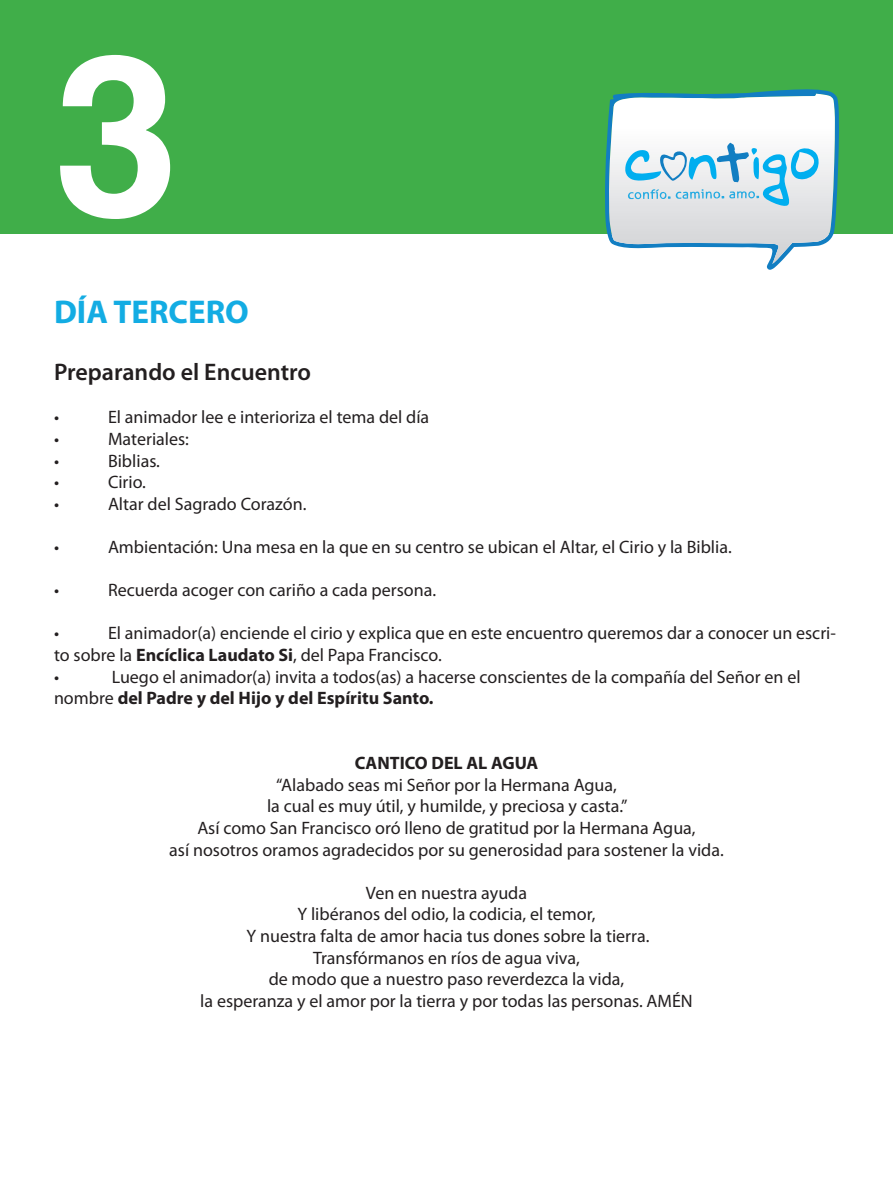
<style>
.page{position:relative;width:893px;height:1191px;background:#fff}
.page>*{position:absolute;margin:0;border:0;box-sizing:border-box;transform-origin:0 0}
.t1{font:700 225px "COUTURE";color:#fff}
.t2{font:700 33px "Myriad Pro";color:#13ace3}
.t3{font:600 24px "Myriad Pro";color:#231f20}
.t4{font:18px/21.6px "Myriad Pro";color:#231f20}
.t5{font:700 18px "Myriad Pro";color:#231f20}
.s1{font-weight:700}
</style>
<div class="page">
<div style="left:0;top:0;width:893px;height:234px;background:#40ae49"></div>
<svg style="left:605px;top:89px;width:234px;height:181px;background:#cae0e7"></svg>
<h1 class="t1" style="left:54px;top:31px;width:125px">3</h1>
<h2 class="t2" style="left:54px;top:290px;width:196px">DÍA TERCERO</h2>
<h3 class="t3" style="left:54px;top:357px;width:259px">Preparando el Encuentro</h3>
<p class="t4" style="left:54px;top:406px;width:7px">•</p>
<p class="t4" style="left:108px;top:406px;width:323px">El animador lee e interioriza el tema del día</p>
<p class="t4" style="left:54px;top:428px;width:7px">•</p>
<p class="t4" style="left:108px;top:428px;width:83px">Materiales:</p>
<p class="t4" style="left:54px;top:449px;width:7px">•</p>
<p class="t4" style="left:108px;top:449px;width:54px">Biblias.</p>
<p class="t4" style="left:54px;top:471px;width:7px">•</p>
<p class="t4" style="left:108px;top:471px;width:39px">Cirio.</p>
<p class="t4" style="left:54px;top:492px;width:7px">•</p>
<p class="t4" style="left:108px;top:492px;width:200px">Altar del Sagrado Corazón.</p>
<p class="t4" style="left:54px;top:536px;width:7px">•</p>
<p class="t4" style="left:108px;top:536px;width:625px">Ambientación: Una mesa en la que en su centro se ubican el Altar, el Cirio y la Biblia.</p>
<p class="t4" style="left:54px;top:579px;width:7px">•</p>
<p class="t4" style="left:108px;top:579px;width:330px">Recuerda acoger con cariño a cada persona.</p>
<p class="t4" style="left:54px;top:622px;width:7px">•</p>
<p class="t4" style="left:54px;top:622px;width:783px;text-indent:54px">El animador(a) enciende el cirio y explica que en este encuentro queremos dar a conocer un escri&shy;to sobre la <span class="s1">Encíclica Laudato Si</span>, del Papa Francisco.<br>•</p>
<p class="t4" style="left:54px;top:665px;width:748px;text-indent:58px">Luego el animador(a) invita a todos(as) a hacerse conscientes de la compañía del Señor en el nombre <span class="s1">del Padre y del Hijo y del Espíritu Santo.</span></p>
<p class="t5" style="left:355px;top:751px;width:185px">CANTICO DEL AL AGUA</p>
<p class="t4" style="left:169px;top:773px;width:556px;text-align:center">“Alabado seas mi Señor por la Hermana Agua,<br>la cual es muy útil, y humilde, y preciosa y casta.”<br>Así como San Francisco oró lleno de gratitud por la Hermana Agua,<br>así nosotros oramos agradecidos por su generosidad para sostener la vida.</p>
<p class="t4" style="left:200px;top:881px;width:494px;text-align:center">Ven en nuestra ayuda<br>Y libéranos del odio, la codicia, el temor,<br>Y nuestra falta de amor hacia tus dones sobre la tierra.<br>Transfórmanos en ríos de agua viva,<br>de modo que a nuestro paso reverdezca la vida,<br>la esperanza y el amor por la tierra y por todas las personas. AMÉN</p>
</div>
